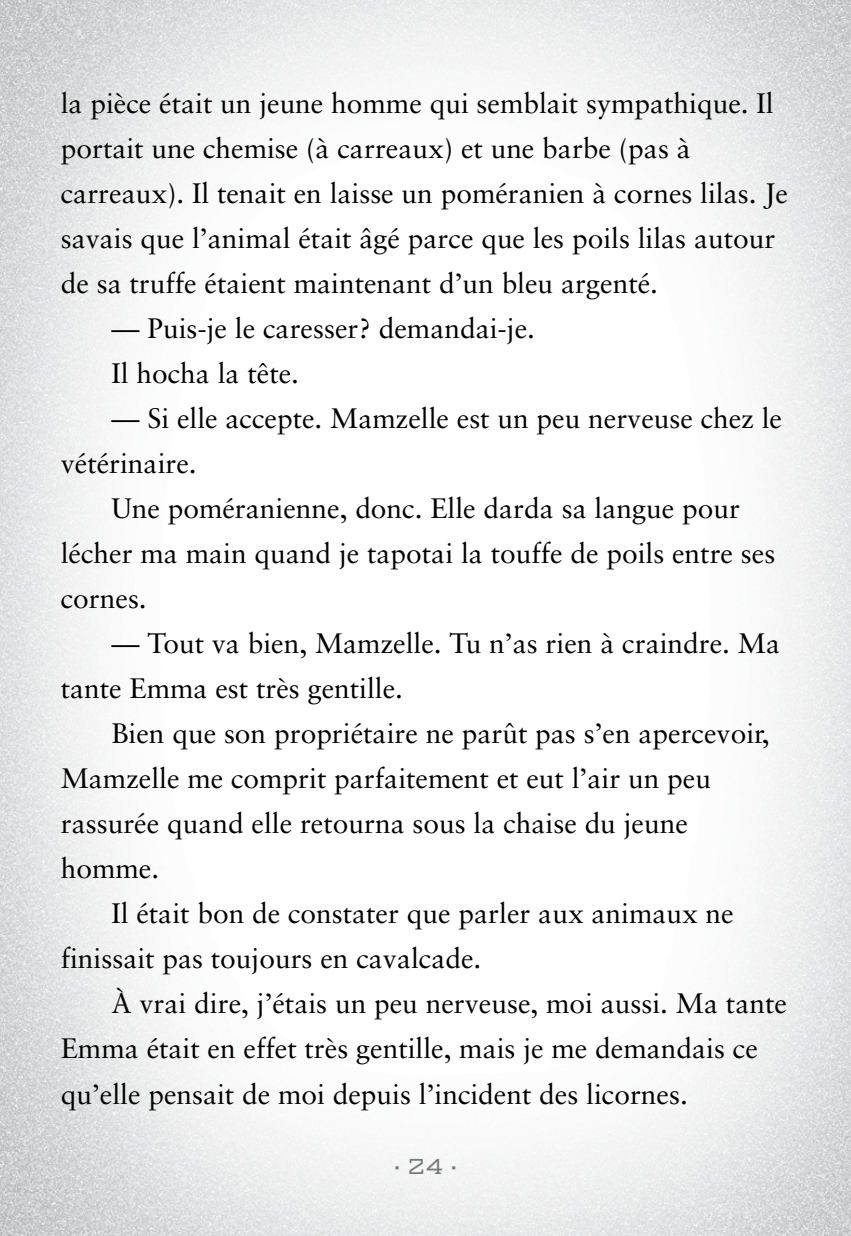
<style>
.page{position:relative;width:851px;height:1236px;background:#fff}
.page>*{position:absolute;margin:0;border:0;box-sizing:border-box;transform-origin:0 0}
.t1{font:28.12px/45px "Sabon";color:#000}
.t2{font:27px "Pomodoro";color:#77787b}
.t3{font:11.25px "Pomodoro";color:#77787b}
.s1{font-size:11.25px}
</style>
<div class="page">
<img style="left:0;top:0;width:850px;height:1235px">
<p class="t1" style="left:61px;top:80px;width:728px">la pièce était un jeune homme qui semblait sympathique. Il portait une chemise (à carreaux) et une barbe (pas à carreaux). Il tenait en laisse un poméranien à cornes lilas. Je savais que l’animal était âgé parce que les poils lilas autour de sa truffe étaient maintenant d’un bleu argenté.</p>
<p class="t1" style="left:111px;top:305px;width:425px">— Puis-je le caresser? demandai-je.<br>Il hocha la tête.</p>
<p class="t1" style="left:61px;top:395px;width:722px;text-indent:51px">— Si elle accepte. Mamzelle est un peu nerveuse chez le vétérinaire.</p>
<p class="t1" style="left:61px;top:485px;width:716px;text-indent:51px">Une poméranienne, donc. Elle darda sa langue pour lécher ma main quand je tapotai la touffe de poils entre ses cornes.</p>
<p class="t1" style="left:61px;top:620px;width:720px;text-indent:51px">— Tout va bien, Mamzelle. Tu n’as rien à craindre. Ma tante Emma est très gentille.</p>
<p class="t1" style="left:61px;top:710px;width:710px;text-indent:51px">Bien que son propriétaire ne parût pas s’en apercevoir, Mamzelle me comprit parfaitement et eut l’air un peu rassurée quand elle retourna sous la chaise du jeune homme.</p>
<p class="t1" style="left:61px;top:890px;width:674px;text-indent:51px">Il était bon de constater que parler aux animaux ne finissait pas toujours en cavalcade.</p>
<p class="t1" style="left:61px;top:980px;width:727px;text-indent:51px">À vrai dire, j’étais un peu nerveuse, moi aussi. Ma tante<br>Emma était en effet très gentille, mais je me demandais ce qu’elle pensait de moi depuis l’incident des licornes.</p>
<p class="t2" style="left:395px;top:1153px;width:50px"><span class="s1">•</span> 24</p>
<p class="t3" style="left:451px;top:1161px;width:6px">•</p>
</div>
